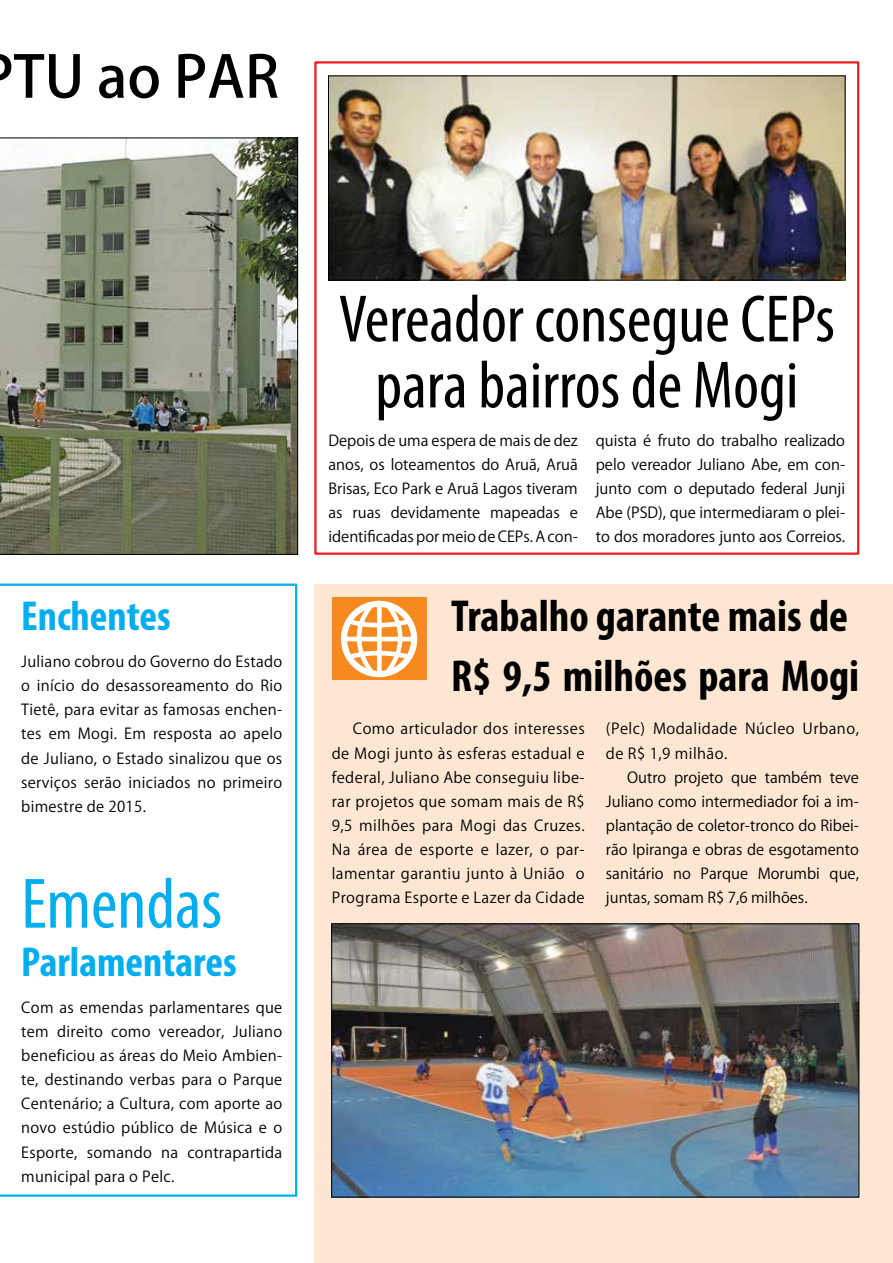
<style>
.page{position:relative;width:893px;height:1263px;background:#fff}
.page>*{position:absolute;margin:0;border:0;box-sizing:border-box;transform-origin:0 0}
.t1{font:condensed 72px "Myriad Pro";color:#00aeef}
.t2{font:condensed 67.5px/66px "Myriad Pro";color:#000;text-align:center}
.t3{font:500 57.15px "Koz Go Pro";color:#000}
.t4{font:700 condensed 45px/60px "Myriad Pro";color:#000}
.t5{font:700 condensed 42px "Myriad Pro";color:#00aeef}
.t6{font:15px/24px "Koz Go Pro";letter-spacing:.02em;color:#000;text-align:justify}
</style>
<div class="page">
<div style="left:315px;top:585px;width:578px;height:678px;background:#fde7d3"></div>
<div style="left:332px;top:597px;width:94px;height:83px;background:#f6891f"></div>
<svg style="left:341px;top:601px;width:76px;height:76px"></svg>
<img style="left:333px;top:925px;width:524px;height:270px">
<div style="left:331px;top:923px;width:528px;height:274px;border:1px solid #000"></div>
<svg style="left:0;top:138px;width:298px;height:417px;background:#818674"></svg>
<div style="left:314px;top:61px;width:545px;height:494px;border:2px solid #ed1d24"></div>
<img style="left:330px;top:78px;width:513px;height:200px">
<div style="left:328px;top:76px;width:517px;height:204px;border:1px solid #000"></div>
<svg style="left:0;top:584px;width:297px;height:613px"></svg>
<h3 class="t3" style="left:14px;top:40px;width:267px">TU ao PAR</h3>
<h3 class="t5" style="left:21px;top:590px;width:151px">Enchentes</h3>
<p class="t6" style="left:21px;top:650px;width:263px">Juliano cobrou do Governo do Estado o início do desassoreamento do Rio Tietê, para evitar as famosas enchen&shy;tes em Mogi. Em resposta ao apelo de Juliano, o Estado sinalizou que os serviços serão iniciados no primeiro bimestre de 2015.</p>
<h1 class="t1" style="left:21px;top:860px;width:202px">Emendas</h1>
<h3 class="t5" style="left:21px;top:935px;width:217px">Parlamentares</h3>
<p class="t6" style="left:21px;top:995px;width:263px">Com as emendas parlamentares que tem direito como vereador, Juliano beneficiou as áreas do Meio Ambien&shy;te, destinando verbas para o Parque Centenário; a Cultura, com aporte ao novo estúdio público de Música e o Esporte, somando na contrapartida municipal para o Pelc.</p>
<h2 class="t2" style="left:339px;top:285px;width:498px">Vereador consegue CEPs para bairros de Mogi</h2>
<p class="t6" style="left:328px;top:429px;width:251px">Depois de uma espera de mais de dez anos, os loteamentos do Aruã, Aruã Brisas, Eco Park e Aruã Lagos tiveram as ruas devidamente mapeadas e identificadas por meio de CEPs. A con-</p>
<p class="t6" style="left:596px;top:429px;width:251px">quista é fruto do trabalho realizado pelo vereador Juliano Abe, em con&shy;junto com o deputado federal Junji Abe (PSD), que intermediaram o plei&shy;to dos moradores junto aos Correios.</p>
<h3 class="t4" style="left:451px;top:585px;width:410px">Trabalho garante mais de<br>R$ 9,5 milhões para Mogi</h3>
<p class="t6" style="left:332px;top:717px;width:254px;text-indent:21px">Como articulador dos interesses de Mogi junto às esferas estadual e federal, Juliano Abe conseguiu libe&shy;rar projetos que somam mais de R$ 9,5 milhões para Mogi das Cruzes.<br>Na área de esporte e lazer, o par&shy;lamentar garantiu junto à União o Programa Esporte e Lazer da Cidade</p>
<p class="t6" style="left:606px;top:717px;width:254px">(Pelc) Modalidade Núcleo Urbano, de R$ 1,9 milhão.</p>
<p class="t6" style="left:606px;top:765px;width:254px;text-indent:21px">Outro projeto que também teve Juliano como intermediador foi a im&shy;plantação de coletor-tronco do Ribei&shy;rão Ipiranga e obras de esgotamento sanitário no Parque Morumbi que, juntas, somam R$ 7,6 milhões.</p>
</div>
